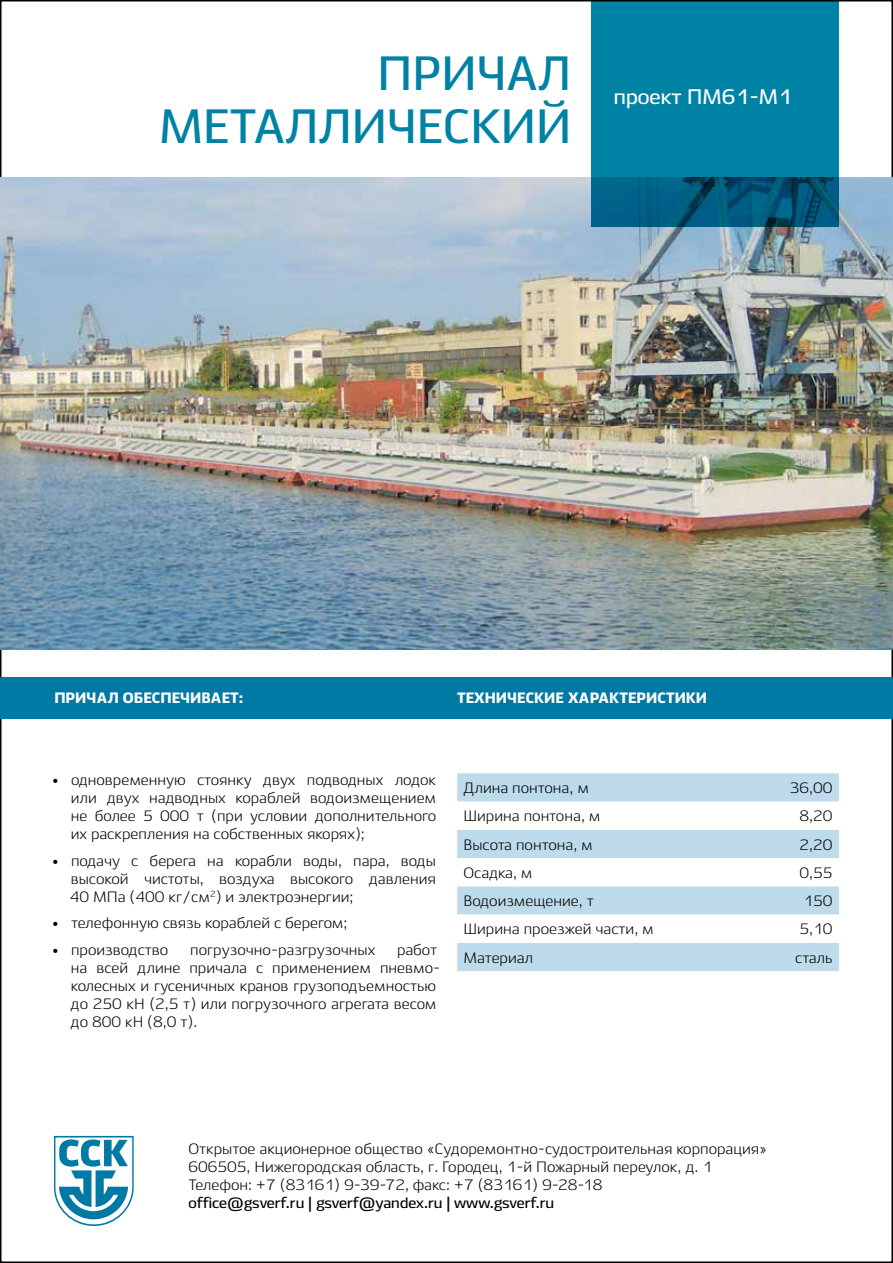
<style>
.page{position:relative;width:893px;height:1263px;background:#fff}
.page>*{position:absolute;margin:0;border:0;box-sizing:border-box;transform-origin:0 0}
.t1{font:700 48px/52.5px "Ekibastuz";color:#0082a5;text-align:right}
.t2{font:700 21px "Ekibastuz";color:#fff}
.t3{font:15px/18px "Ekibastuz";color:#000}
.t4{font:700 15px "Ekibastuz";color:#000}
.t5{font:900 15px "Ekibastuz";color:#fff}
.s1{font-weight:800}
</style>
<div class="page">
<svg style="left:54px;top:1136px;width:80px;height:90px"></svg>
<div style="left:0;top:677px;width:893px;height:41px;background:#007aa4"></div>
<div style="left:457px;top:773px;width:382px;height:198px;background:#bddbea"></div>
<svg style="left:457px;top:801px;width:382px;height:142px"></svg>
<img style="left:0;top:177px;width:893px;height:472px">
<svg style="left:591px;top:0;width:248px;height:227px;background:#00779a"></svg>
<h1 class="t1" style="left:159px;top:47px;width:414px">ПРИЧАЛ<br>МЕТАЛЛИЧЕСКИЙ</h1>
<h2 class="t2" style="left:614px;top:84px;width:180px">проект ПМ61-М1</h2>
<p class="t5" style="left:54px;top:689px;width:23px">ПРИЧА</p>
<p class="t5" style="left:108px;top:689px;width:75px">Л ОБЕСПЕЧИ</p>
<p class="t5" style="left:201px;top:689px;width:43px">ВАЕТ:</p>
<p class="t5" style="left:457px;top:689px;width:252px">Технические характеристики</p>
<p class="t3" style="left:71px;top:771px;width:367px;text-align:justify;text-indent:-18px"><span class="s1">•</span> одновременную стоянку двух подводных лодок или двух надводных кораблей водоизмещением не более 5 000 т (при условии дополнительного их раскрепления на собственных якорях);</p>
<p class="t3" style="left:70px;top:851px;width:368px;text-align:justify;text-indent:-17px"><span class="s1">•</span> подачу с берега на корабли воды, пара, воды высокой чистоты, воздуха высокого давления 40 МПа (400 кг/см<sup>2</sup>) и электроэнергии;</p>
<p class="t3" style="left:53px;top:914px;width:296px"><span class="s1">•</span> телефонную связь кораблей с берегом;</p>
<p class="t3" style="left:53px;top:940px;width:117px"><span class="s1">•</span> производство</p>
<p class="t3" style="left:190px;top:940px;width:187px">погрузочно-разгрузочных</p>
<p class="t3" style="left:71px;top:940px;width:371px;text-indent:326px">работ на всей длине причала с применением пневмо&shy;колесных и гусеничных кранов грузоподъемностью до 250 кН (2,5 т) или погрузочного агрегата весом до 800 кН (8,0 т).</p>
<p class="t3" style="left:463px;top:779px;width:127px">Длина понтона, м</p>
<p class="t3" style="left:790px;top:779px;width:44px">36,00</p>
<p class="t3" style="left:463px;top:807px;width:138px">Ширина понтона, м</p>
<p class="t3" style="left:799px;top:807px;width:35px">8,20</p>
<p class="t3" style="left:463px;top:835px;width:131px">Высота понтона, м</p>
<p class="t3" style="left:799px;top:835px;width:35px">2,20</p>
<p class="t3" style="left:463px;top:863px;width:71px">Осадка, м</p>
<p class="t3" style="left:799px;top:863px;width:35px">0,55</p>
<p class="t3" style="left:463px;top:892px;width:132px">Водоизмещение, т</p>
<p class="t3" style="left:803px;top:892px;width:31px">150</p>
<p class="t3" style="left:463px;top:920px;width:192px">Ширина проезжей части, м</p>
<p class="t3" style="left:799px;top:920px;width:35px">5,10</p>
<p class="t3" style="left:463px;top:948px;width:71px">Материал</p>
<p class="t3" style="left:795px;top:948px;width:39px">сталь</p>
<p class="t3" style="left:188px;top:1140px;width:580px">Открытое акционерное общество «Судоремонтно-судостроительная корпорация»<br>606505, Нижегородская область, г. Городец, 1-й Пожарный переулок, д. 1<br>Телефон: +7 (83161) 9-39-72, факс: +7 (83161) 9-28-18</p>
<p class="t4" style="left:188px;top:1194px;width:367px">office@gsverf.ru | gsverf@yandex.ru | www.gsverf.ru</p>
</div>
